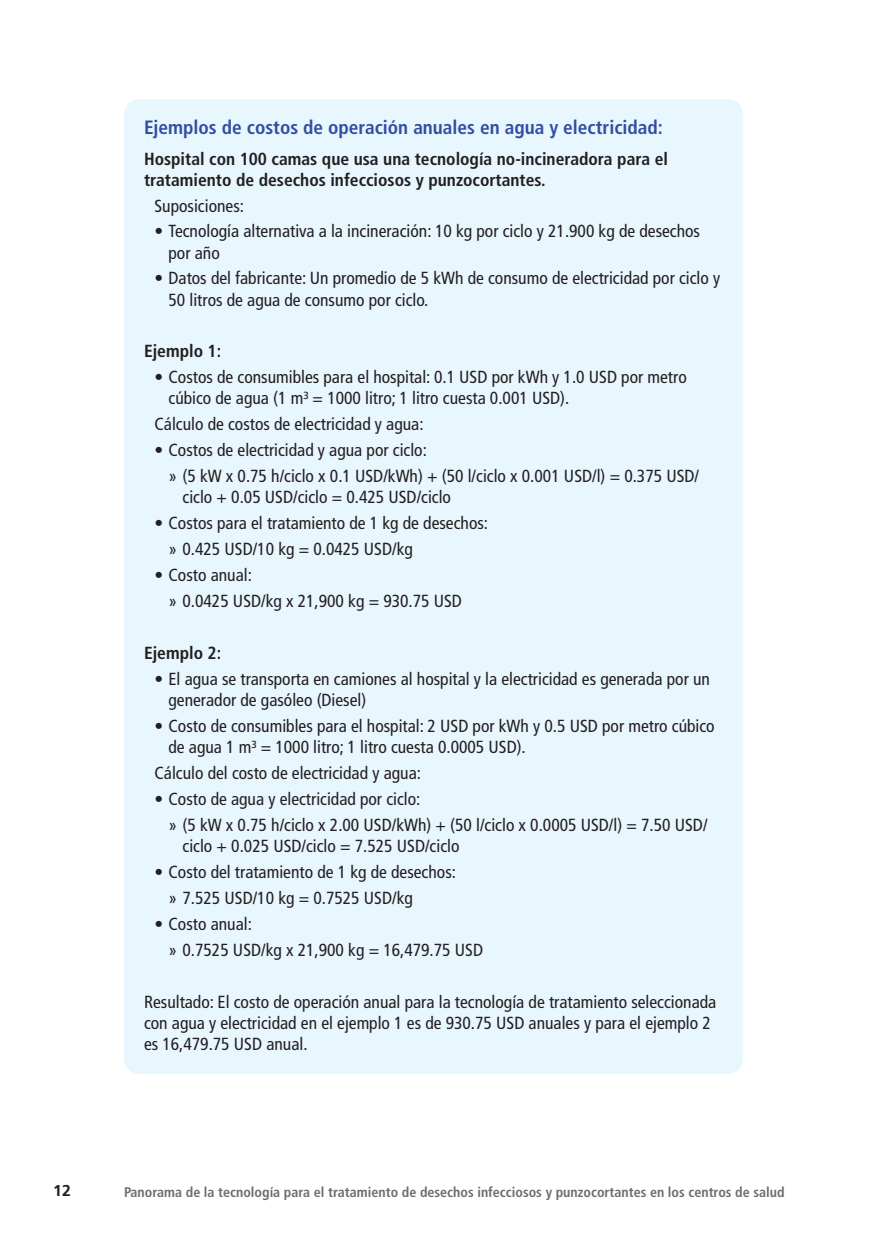
<style>
.page{position:relative;width:869px;height:1241px;background:#fff}
.page>*{position:absolute;margin:0;border:0;box-sizing:border-box;transform-origin:0 0}
.Fig__Box_title{font:700 condensed 19.25px "Frutiger";color:#324ea1}
.Boxes_bullet_1{font:condensed 17.5px/21px "Frutiger";color:#231f20}
.Boxes_bullet_2{font:condensed 17.5px/21px "Frutiger";color:#231f20}
.Box_text{font:condensed 17.5px/21px "Frutiger";color:#231f20}
.Box_text-2{font:700 condensed 17.5px/21px "Frutiger";color:#231f20}
.t1{font:700 15.75px "Frutiger";color:#231f20}
.t2{font:700 condensed 14px "Frutiger";color:#6c6d70}
</style>
<div class="page">
<div style="left:124px;top:99px;width:618px;height:974px;background:#e8f6fd;border-radius:15px"></div>
<p class="Fig__Box_title" style="left:144px;top:115px;width:520px">Ejemplos de costos de operación anuales en agua y electricidad:</p>
<p class="Box_text-2" style="left:144px;top:148px;width:525px">Hospital con 100 camas que usa una tecnología no-incineradora para el tratamiento de desechos infecciosos y punzocortantes.</p>
<p class="Boxes_bullet_1" style="left:154px;top:195px;width:91px">Suposiciones:</p>
<p class="Boxes_bullet_1" style="left:168px;top:221px;width:533px;text-indent:-14px">• Tecnología alternativa a la incineración: 10 kg por ciclo y 21.900 kg de desechos por año</p>
<p class="Boxes_bullet_1" style="left:168px;top:268px;width:553px;text-indent:-14px">• Datos del fabricante: Un promedio de 5 kWh de consumo de electricidad por ciclo y<br>50 litros de agua de consumo por ciclo.</p>
<p class="Box_text-2" style="left:144px;top:341px;width:79px">Ejemplo 1:</p>
<p class="Boxes_bullet_1" style="left:168px;top:367px;width:519px;text-indent:-14px">• Costos de consumibles para el hospital: 0.1 USD por kWh y 1.0 USD por metro cúbico de agua (1 m³ = 1000 litro; 1 litro cuesta 0.001 USD).</p>
<p class="Boxes_bullet_1" style="left:154px;top:414px;width:270px">Cálculo de costos de electricidad y agua:</p>
<p class="Boxes_bullet_1" style="left:154px;top:440px;width:274px">• Costos de electricidad y agua por ciclo:</p>
<p class="Boxes_bullet_2" style="left:182px;top:466px;width:518px;text-indent:-14px">» (5 kW x 0.75 h/ciclo x 0.1 USD/kWh) + (50 l/ciclo x 0.001 USD/l) = 0.375 USD/ ciclo + 0.05 USD/ciclo = 0.425 USD/ciclo</p>
<p class="Boxes_bullet_1" style="left:154px;top:513px;width:335px">• Costos para el tratamiento de 1 kg de desechos:</p>
<p class="Boxes_bullet_2" style="left:168px;top:539px;width:246px">» 0.425 USD/10 kg = 0.0425 USD/kg</p>
<p class="Boxes_bullet_1" style="left:154px;top:564px;width:99px">• Costo anual:</p>
<p class="Boxes_bullet_2" style="left:168px;top:590px;width:295px">» 0.0425 USD/kg x 21,900 kg = 930.75 USD</p>
<p class="Box_text-2" style="left:144px;top:642px;width:79px">Ejemplo 2:</p>
<p class="Boxes_bullet_1" style="left:168px;top:668px;width:542px;text-indent:-14px">• El agua se transporta en camiones al hospital y la electricidad es generada por un generador de gasóleo (Diesel)</p>
<p class="Boxes_bullet_1" style="left:168px;top:715px;width:547px;text-indent:-14px">• Costo de consumibles para el hospital: 2 USD por kWh y 0.5 USD por metro cúbico de agua 1 m³ = 1000 litro; 1 litro cuesta 0.0005 USD).</p>
<p class="Boxes_bullet_1" style="left:154px;top:762px;width:268px">Cálculo del costo de electricidad y agua:</p>
<p class="Boxes_bullet_1" style="left:154px;top:788px;width:267px">• Costo de agua y electricidad por ciclo:</p>
<p class="Boxes_bullet_2" style="left:182px;top:814px;width:526px;text-indent:-14px">» (5 kW x 0.75 h/ciclo x 2.00 USD/kWh) + (50 l/ciclo x 0.0005 USD/l) = 7.50 USD/ ciclo + 0.025 USD/ciclo = 7.525 USD/ciclo</p>
<p class="Boxes_bullet_1" style="left:154px;top:861px;width:303px">• Costo del tratamiento de 1 kg de desechos:</p>
<p class="Boxes_bullet_2" style="left:168px;top:887px;width:246px">» 7.525 USD/10 kg = 0.7525 USD/kg</p>
<p class="Boxes_bullet_1" style="left:154px;top:913px;width:99px">• Costo anual:</p>
<p class="Boxes_bullet_2" style="left:168px;top:939px;width:316px">» 0.7525 USD/kg x 21,900 kg = 16,479.75 USD</p>
<p class="Box_text" style="left:144px;top:991px;width:573px">Resultado: El costo de operación anual para la tecnología de tratamiento seleccionada con agua y electricidad en el ejemplo 1 es de 930.75 USD anuales y para el ejemplo 2 es 16,479.75 USD anual.</p>
<p class="t1" style="left:53px;top:1180px;width:19px">12</p>
<p class="t2" style="left:124px;top:1183px;width:661px">Panorama de la tecnología para el tratamiento de desechos infecciosos y punzocortantes en los centros de salud</p>
</div>
